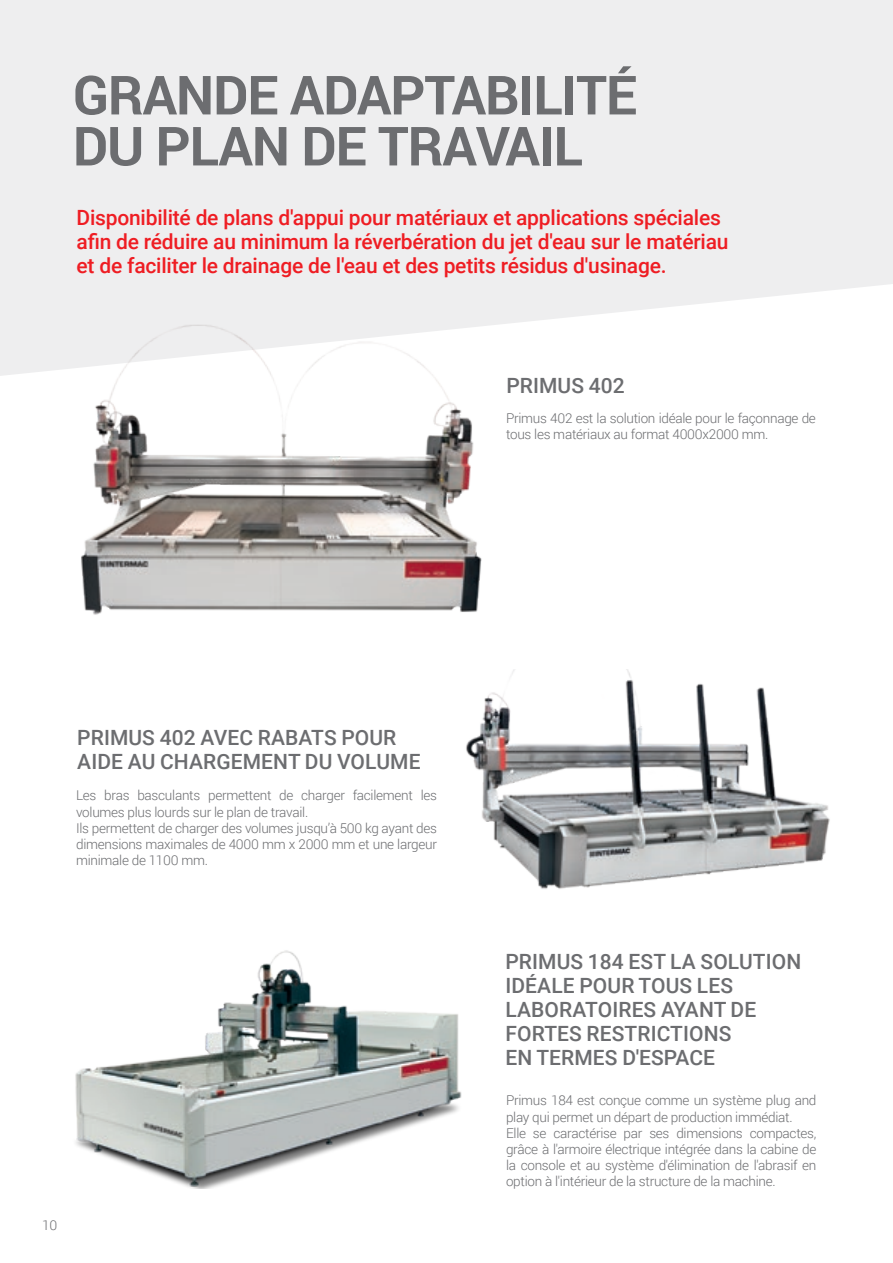
<style>
.page{position:relative;width:893px;height:1263px;background:#fff}
.page>*{position:absolute;margin:0;border:0;box-sizing:border-box;transform-origin:0 0}
.t1{font:700 54px/51px "Roboto";letter-spacing:-.02em;color:#6c6d70}
.t2{font:500 21px/24px "Roboto";letter-spacing:-.01em;color:#ee1d23}
.t3{font:500 21px/24px "Roboto";letter-spacing:.005em;color:#6c6d70}
.t4{font:300 13.5px/16.2px "Roboto";letter-spacing:-.02em;color:#6c6d70}
</style>
<div class="page">
<svg style="left:0;top:0;width:893px;height:376px;background:#efeff0"></svg>
<img style="left:68px;top:313px;width:423px;height:302px">
<img style="left:75px;top:950px;width:387px;height:239px">
<img style="left:466px;top:670px;width:364px;height:219px">
<p class="t1" style="left:73px;top:68px;width:566px">GRANDE ADAPTABILITÉ<br>DU PLAN DE TRAVAIL</p>
<p class="t2" style="left:77px;top:205px;width:653px">Disponibilité de plans d'appui pour matériaux et applications spéciales afin de réduire au minimum la réverbération du jet d'eau sur le matériau et de faciliter le drainage de l'eau et des petits résidus d'usinage.</p>
<p class="t3" style="left:506px;top:373px;width:120px">PRIMUS 402</p>
<p class="t4" style="left:506px;top:410px;width:311px">Primus 402 est la solution idéale pour le façonnage de tous les matériaux au format 4000x2000 mm.</p>
<p class="t3" style="left:77px;top:725px;width:345px">PRIMUS 402 AVEC RABATS POUR<br>AIDE AU CHARGEMENT DU VOLUME</p>
<p class="t4" style="left:76px;top:787px;width:362px">Les bras basculants permettent de charger facilement les volumes plus lourds sur le plan de travail.</p>
<p class="t4" style="left:76px;top:819px;width:362px;text-align:justify">Ils permettent de charger des volumes jusqu’à 500 kg ayant des dimensions maximales de 4000 mm x 2000 mm et une largeur minimale de 1100 mm.</p>
<p class="t4" style="left:42px;top:1216px;width:17px">10</p>
<p class="t3" style="left:505px;top:949px;width:297px">PRIMUS 184 EST LA SOLUTION<br>IDÉALE POUR TOUS LES<br>LABORATOIRES AYANT DE<br>FORTES RESTRICTIONS<br>EN TERMES D'ESPACE</p>
<p class="t4" style="left:506px;top:1092px;width:312px">Primus 184 est conçue comme un système plug and play qui permet un départ de production immédiat.</p>
<p class="t4" style="left:506px;top:1124px;width:312px;text-align:justify">Elle se caractérise par ses dimensions compactes, grâce à l'armoire électrique intégrée dans la cabine de la console et au système d'élimination de l'abrasif en option à l'intérieur de la structure de la machine.</p>
</div>
